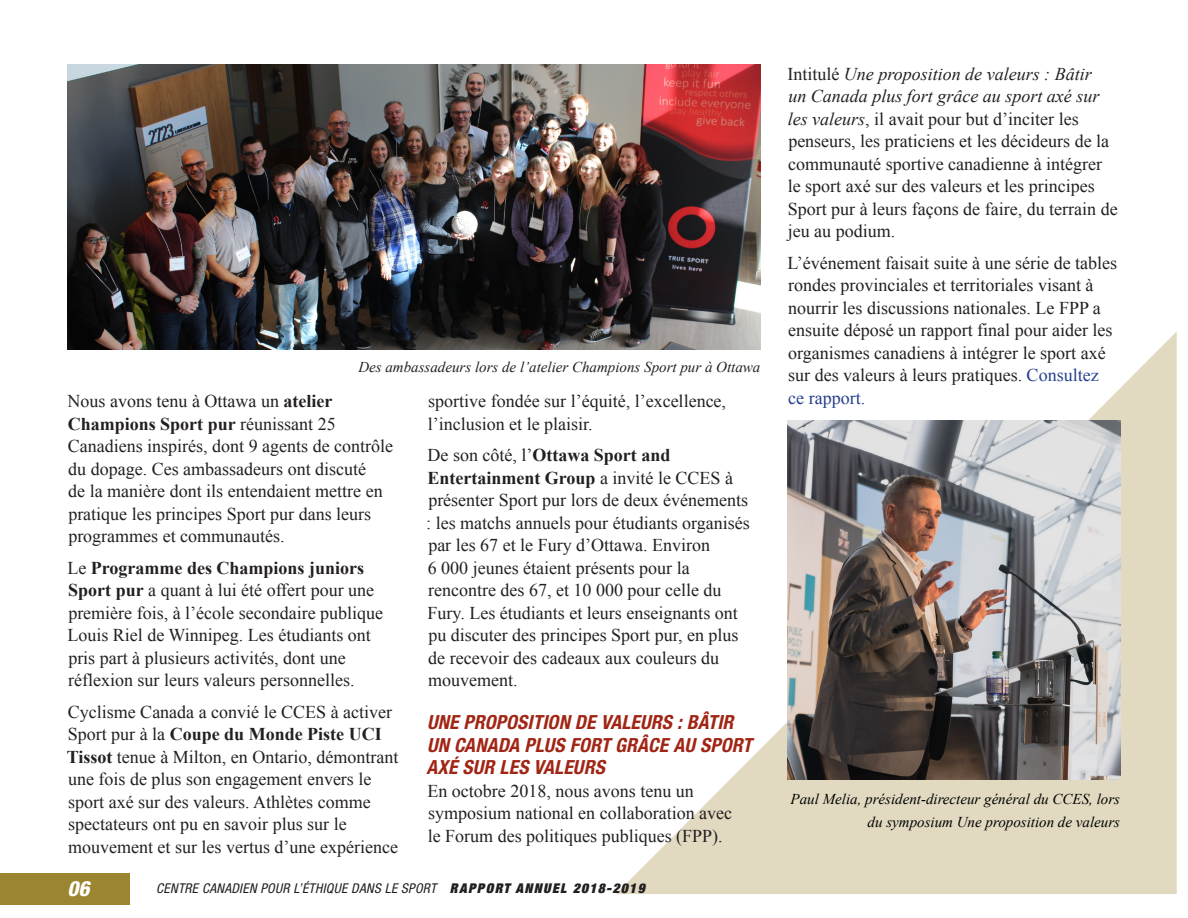
<style>
.page{position:relative;width:1188px;height:918px;background:#fff}
.page>*{position:absolute;margin:0;border:0;box-sizing:border-box;transform-origin:0 0}
.t1{font:italic 800 condensed 21px "Helvetica Neue LT Std";color:#fff}
.Subhead_2{font:italic 700 condensed 19.5px/22.5px "Helvetica Neue LT Std";letter-spacing:.01em;color:#a12514}
.Body_Text{font:18px/22.5px "Times New Roman";color:#231f20}
.Subhead_3{font:italic 15px/22.5px "Times New Roman";color:#000;text-align:right}
.Subhead_3-2{font:italic 15px "Times New Roman";color:#231f20}
.t2{font:italic condensed 13.5px "Helvetica Neue LT Std";letter-spacing:.025em;color:#231f20}
.s1{font-weight:700}
.s2{font-weight:900}
.s3{font-style:italic}
.s4{color:#253f8e}
</style>
<div class="page">
<svg style="left:616px;top:331px;width:561px;height:563px"></svg>
<div style="left:0;top:873px;width:130px;height:31px;background:#9b8530"></div>
<img style="left:788px;top:420px;width:332px;height:360px">
<img style="left:68px;top:64px;width:692px;height:285px">
<p class="Subhead_3-2" style="left:358px;top:357px;width:404px">Des ambassadeurs lors de l’atelier Champions Sport pur à Ottawa</p>
<p class="Body_Text" style="left:68px;top:390px;width:327px">Nous avons tenu à Ottawa un <span class="s1">atelier Champions Sport pur</span> réunissant 25<br>Canadiens inspirés, dont 9 agents de contrôle du dopage. Ces ambassadeurs ont discuté<br>de la manière dont ils entendaient mettre en pratique les principes Sport pur dans leurs programmes et communautés.</p>
<p class="Body_Text" style="left:67px;top:556px;width:317px">Le <span class="s1">Programme des Champions juniors Sport pur</span> a quant à lui été offert pour une première fois, à l’école secondaire publique Louis Riel de Winnipeg. Les étudiants ont pris part à plusieurs activités, dont une réflexion sur leurs valeurs personnelles.</p>
<p class="Body_Text" style="left:67px;top:700px;width:333px">Cyclisme Canada a convié le CCES à activer Sport pur à la <span class="s1">Coupe du Monde Piste UCI Tissot</span> tenue à Milton, en Ontario, démontrant une fois de plus son engagement envers le sport axé sur des valeurs. Athlètes comme spectateurs ont pu en savoir plus sur le mouvement et sur les vertus d’une expérience</p>
<p class="Body_Text" style="left:428px;top:390px;width:300px">sportive fondée sur l’équité, l’excellence, l’inclusion et le plaisir.</p>
<p class="Body_Text" style="left:426px;top:444px;width:325px">De son côté, l’<span class="s1">Ottawa Sport and Entertainment Group</span> a invité le CCES à présenter Sport pur lors de deux événements : les matchs annuels pour étudiants organisés par les 67 et le Fury d’Ottawa. Environ</p>
<p class="Body_Text" style="left:428px;top:556px;width:313px">6 000 jeunes étaient présents pour la rencontre des 67, et 10 000 pour celle du Fury. Les étudiants et leurs enseignants ont pu discuter des principes Sport pur, en plus de recevoir des cadeaux aux couleurs du mouvement.</p>
<p class="Subhead_2" style="left:427px;top:711px;width:327px">UNE PROPOSITION DE VALEURS : BÂTIR<br>UN CANADA PLUS FORT GRÂCE AU SPORT<br>AXÉ SUR LES VALEURS</p>
<p class="Body_Text" style="left:427px;top:779px;width:306px">En octobre 2018, nous avons tenu un symposium national en collaboration avec le Forum des politiques publiques (FPP).</p>
<p class="t1" style="left:68px;top:876px;width:23px">06</p>
<p class="t2" style="left:156px;top:881px;width:490px">CENTRE CANADIEN POUR L’ÉTHIQUE DANS LE SPORT <span class="s2">RAPPORT ANNUEL 2018-2019</span></p>
<p class="Body_Text" style="left:787px;top:62px;width:332px">Intitulé <span class="s3">Une proposition de valeurs : Bâtir<br>un Canada plus fort grâce au sport axé sur les valeurs</span>, il avait pour but d’inciter les penseurs, les praticiens et les décideurs de la communauté sportive canadienne à intégrer le sport axé sur des valeurs et les principes Sport pur à leurs façons de faire, du terrain de jeu au podium.</p>
<p class="Body_Text" style="left:787px;top:251px;width:331px">L’événement faisait suite à une série de tables rondes provinciales et territoriales visant à nourrir les discussions nationales. Le FPP a ensuite déposé un rapport final pour aider les organismes canadiens à intégrer le sport axé sur des valeurs à leurs pratiques. <span class="s4">Consultez ce rapport.</span></p>
<p class="Subhead_3" style="left:791px;top:788px;width:331px">Paul Melia, président-directeur général du CCES, lors du symposium Une proposition de valeurs</p>
</div>
